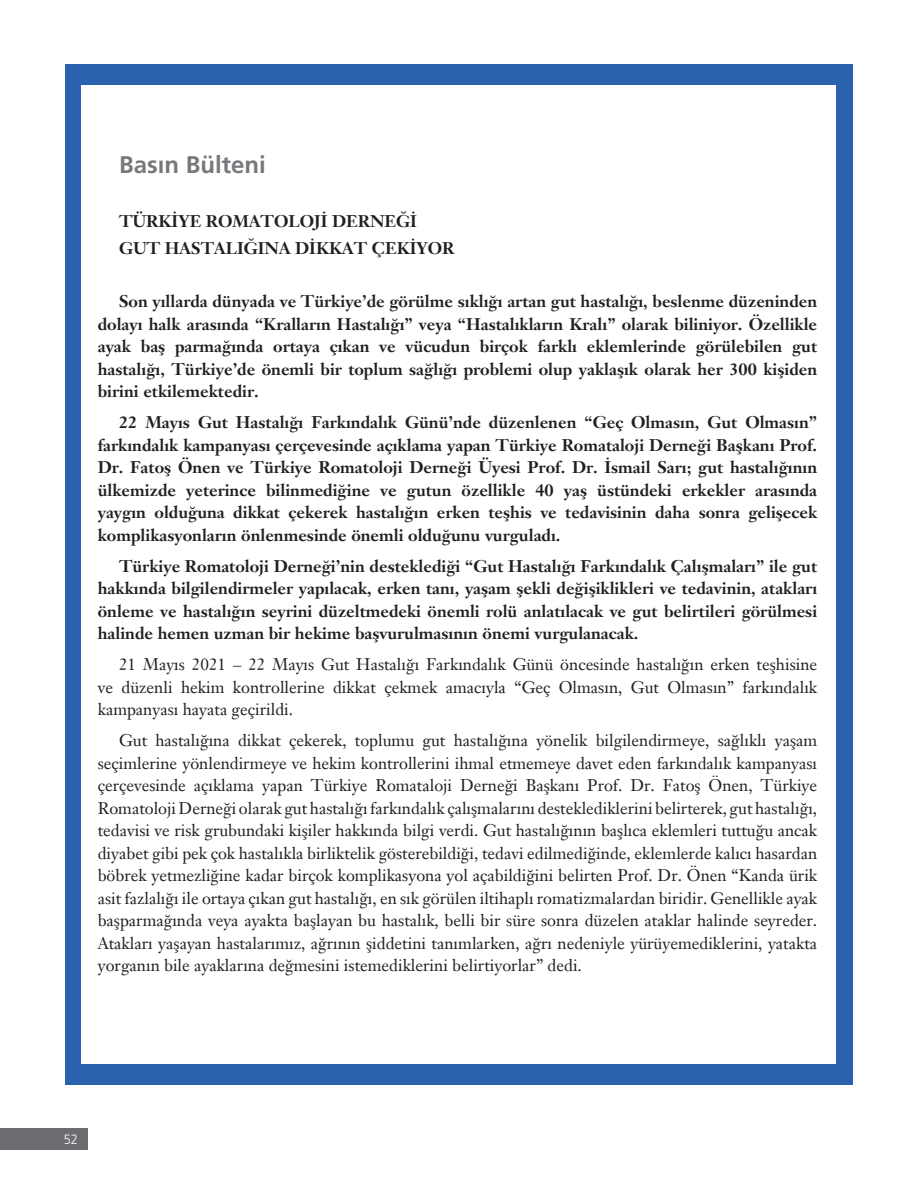
<style>
.page{position:relative;width:915px;height:1191px;background:#fff}
.page>*{position:absolute;margin:0;border:0;box-sizing:border-box;transform-origin:0 0}
._2__BASLIK{font:24px "Frutiger Bold Tr";color:#76787b}
.YAZI{font:16.5px/22.5px "Janson Text W04 55 Roman";color:#231f20;text-align:justify}
.YAZI-2{font:700 16.5px/22.5px "Janson Text W04 75";color:#231f20;text-align:justify}
.t1{font:13.5px "Frutiger Light Nr Tr";color:#fff;scale:.95 1}
</style>
<div class="page">
<div style="left:0;top:1128px;width:88px;height:21px;background:#6c6d70"></div>
<div style="left:65px;top:64px;width:787px;height:1020px;background:#2b62ae"></div>
<div style="left:81px;top:85px;width:754px;height:978px;background:#fff"></div>
<p class="_2__BASLIK" style="left:119px;top:150px;width:148px">Basın Bülteni</p>
<p class="YAZI-2" style="left:119px;top:210px;width:299px">TÜRKİYE ROMATOLOJİ DERNEĞİ</p>
<p class="YAZI-2" style="left:119px;top:236px;width:337px">GUT HASTALIĞINA DİKKAT ÇEKİYOR</p>
<p class="YAZI-2" style="left:98px;top:290px;width:720px;text-indent:21px">Son yıllarda dünyada ve Türkiye’de görülme sıklığı artan gut hastalığı, beslenme düzeninden dolayı halk arasında “Kralların Hastalığı” veya “Hastalıkların Kralı” olarak biliniyor. Özellikle ayak baş parmağında ortaya çıkan ve vücudun birçok farklı eklemlerinde görülebilen gut hastalığı, Türkiye’de önemli bir toplum sağlığı problemi olup yaklaşık olarak her 300 kişiden birini etkilemektedir.</p>
<p class="YAZI-2" style="left:98px;top:411px;width:720px;text-indent:21px">22 Mayıs Gut Hastalığı Farkındalık Günü’nde düzenlenen “Geç Olmasın, Gut Olmasın” farkındalık kampanyası çerçevesinde açıklama yapan Türkiye Romataloji Derneği Başkanı Prof.<br>Dr. Fatoş Önen ve Türkiye Romatoloji Derneği Üyesi Prof. Dr. İsmail Sarı; gut hastalığının ülkemizde yeterince bilinmediğine ve gutun özellikle 40 yaş üstündeki erkekler arasında yaygın olduğuna dikkat çekerek hastalığın erken teşhis ve tedavisinin daha sonra gelişecek komplikasyonların önlenmesinde önemli olduğunu vurguladı.</p>
<p class="YAZI-2" style="left:98px;top:554px;width:720px;text-indent:21px">Türkiye Romatoloji Derneği’nin desteklediği “Gut Hastalığı Farkındalık Çalışmaları” ile gut hakkında bilgilendirmeler yapılacak, erken tanı, yaşam şekli değişiklikleri ve tedavinin, atakları önleme ve hastalığın seyrini düzeltmedeki önemli rolü anlatılacak ve gut belirtileri görülmesi halinde hemen uzman bir hekime başvurulmasının önemi vurgulanacak.</p>
<p class="YAZI" style="left:98px;top:653px;width:720px;text-indent:21px">21 Mayıs 2021 – 22 Mayıs Gut Hastalığı Farkındalık Günü öncesinde hastalığın erken teşhisine ve düzenli hekim kontrollerine dikkat çekmek amacıyla “Geç Olmasın, Gut Olmasın” farkındalık kampanyası hayata geçirildi.</p>
<p class="YAZI" style="left:98px;top:729px;width:720px;text-indent:21px">Gut hastalığına dikkat çekerek, toplumu gut hastalığına yönelik bilgilendirmeye, sağlıklı yaşam seçimlerine yönlendirmeye ve hekim kontrollerini ihmal etmemeye davet eden farkındalık kampanyası çerçevesinde açıklama yapan Türkiye Romataloji Derneği Başkanı Prof. Dr. Fatoş Önen, Türkiye Romatoloji Derneği olarak gut hastalığı farkındalık çalışmalarını desteklediklerini belirterek, gut hastalığı, tedavisi ve risk grubundaki kişiler hakkında bilgi verdi. Gut hastalığının başlıca eklemleri tuttuğu ancak diyabet gibi pek çok hastalıkla birliktelik gösterebildiği, tedavi edilmediğinde, eklemlerde kalıcı hasardan böbrek yetmezliğine kadar birçok komplikasyona yol açabildiğini belirten Prof. Dr. Önen “Kanda ürik asit fazlalığı ile ortaya çıkan gut hastalığı, en sık görülen iltihaplı romatizmalardan biridir. Genellikle ayak başparmağında veya ayakta başlayan bu hastalık, belli bir süre sonra düzelen ataklar halinde seyreder.<br>Atakları yaşayan hastalarımız, ağrının şiddetini tanımlarken, ağrı nedeniyle yürüyemediklerini, yatakta yorganın bile ayaklarına değmesini istemediklerini belirtiyorlar” dedi.</p>
<p class="t1" style="left:64px;top:1131px;width:17px">52</p>
</div>
